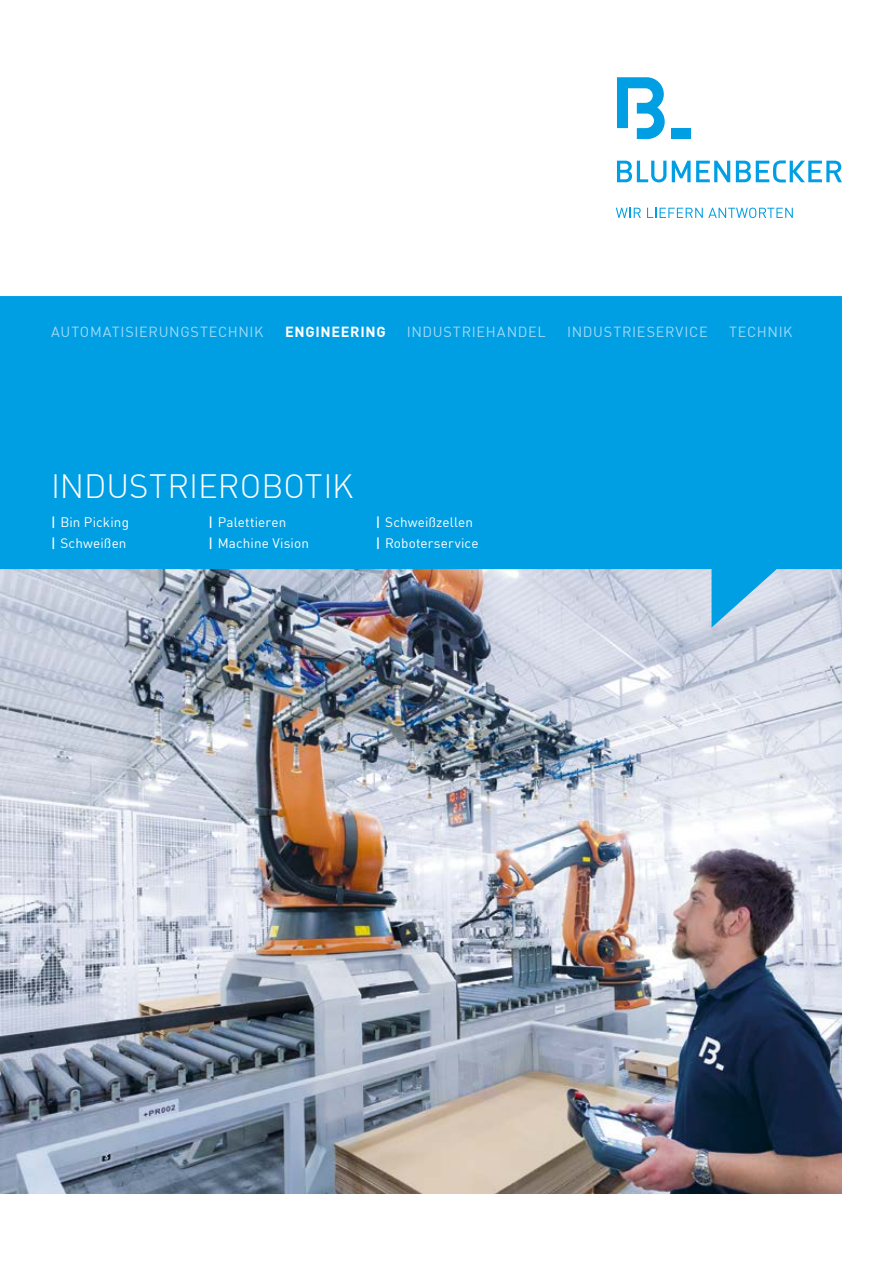
<style>
.page{position:relative;width:893px;height:1263px;background:#fff}
.page>*{position:absolute;margin:0;border:0;box-sizing:border-box;transform-origin:0 0}
.t1{font:300 33px "Blumenbecker DIN Pro";color:#fff}
.t2{font:14.4px "Blumenbecker DIN Pro";letter-spacing:.05em;color:#a1daf8}
.t3{font:700 14.4px "Blumenbecker DIN Pro";letter-spacing:.05em;color:#fff}
.t4{font:13.5px/20.2px "Blumenbecker DIN Pro";letter-spacing:.01em;color:#fff}
.s1{font-weight:500}
</style>
<div class="page">
<img style="left:0;top:628px;width:842px;height:565px">
<svg style="left:0;top:296px;width:842px;height:332px;background:#1ea1dd"></svg>
<svg style="left:617px;top:77px;width:48px;height:62px"></svg>
<div style="left:671px;top:128px;width:20px;height:11px;background:#009ee3"></div>
<svg style="left:617px;top:160px;width:225px;height:22px"></svg>
<svg style="left:616px;top:208px;width:25px;height:10px"></svg>
<svg style="left:647px;top:208px;width:146px;height:10px"></svg>
<p class="t2" style="left:51px;top:320px;width:214px">AUTOMATISIERUNGSTECHNIK</p>
<p class="t3" style="left:285px;top:319px;width:102px">ENGINEERING</p>
<p class="t2" style="left:407px;top:320px;width:141px">INDUSTRIEHANDEL</p>
<p class="t2" style="left:567px;top:320px;width:142px">INDUSTRIESERVICE</p>
<p class="t2" style="left:729px;top:320px;width:65px">TECHNIK</p>
<h1 class="t1" style="left:51px;top:460px;width:304px">INDUSTRIEROBOTIK</h1>
<p class="t4" style="left:51px;top:511px;width:80px"><span class="s1">|</span> Bin Picking <span class="s1">|</span> Schweißen</p>
<p class="t4" style="left:208px;top:511px;width:102px"><span class="s1">|</span> Palettieren<br><span class="s1">|</span> Machine Vision</p>
<p class="t4" style="left:376px;top:511px;width:104px"><span class="s1">|</span> Schweißzellen <span class="s1">|</span> Roboterservice</p>
</div>
